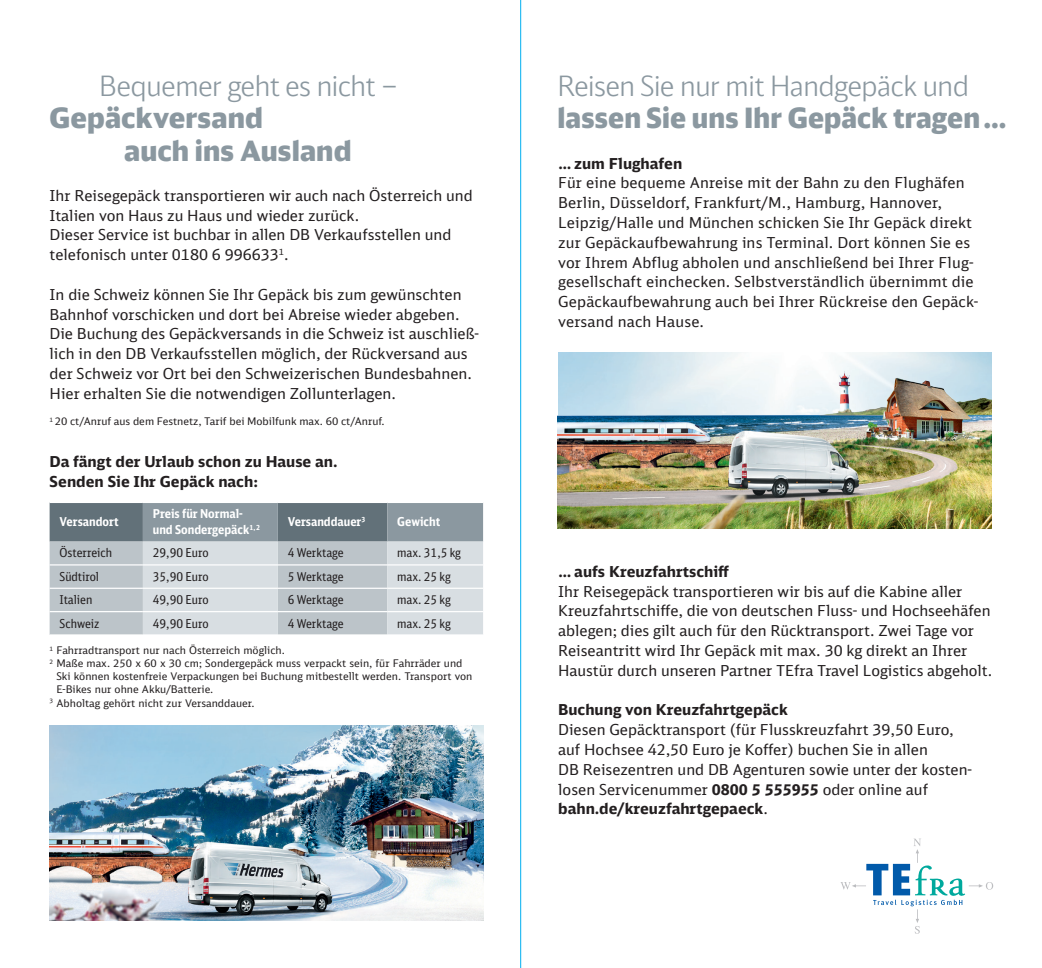
<style>
.page{position:relative;width:1042px;height:968px;background:#fff}
.page>*{position:absolute;margin:0;border:0;box-sizing:border-box;transform-origin:0 0}
.t1{font:900 28px/32.2px "DB Head";letter-spacing:.005em;color:#8b98a0}
.t2{font:300 28px "DB Head";letter-spacing:-.01em;color:#8b98a0}
.t3{font:15.05px/19.8px "DB Sans";color:#231f20}
.t4{font:700 15.05px/19.8px "DB Sans";color:#231f20}
.t5{font:12.25px "DB Sans Cond";color:#231f20}
.t6{font:700 12.25px/15.8px "DB Sans Cond";color:#fff}
.t7{font:10.5px "DB Sans";color:#231f20}
.s1{font-weight:700}
</style>
<div class="page">
<svg style="left:840px;top:838px;width:153px;height:95px"></svg>
<svg style="left:50px;top:503px;width:433px;height:131px;background:#b2bbc1"></svg>
<hr style="left:50px;top:564px;width:93px;height:1px;background:#fff">
<hr style="left:143px;top:564px;width:135px;height:1px;background:#fff">
<hr style="left:278px;top:564px;width:109px;height:1px;background:#fff">
<hr style="left:387px;top:564px;width:96px;height:1px;background:#fff">
<hr style="left:50px;top:587px;width:93px;height:1px;background:#fff">
<hr style="left:143px;top:587px;width:135px;height:1px;background:#fff">
<hr style="left:278px;top:587px;width:109px;height:1px;background:#fff">
<hr style="left:387px;top:587px;width:96px;height:1px;background:#fff">
<hr style="left:50px;top:611px;width:93px;height:1px;background:#fff">
<hr style="left:143px;top:611px;width:135px;height:1px;background:#fff">
<hr style="left:278px;top:611px;width:109px;height:1px;background:#fff">
<hr style="left:387px;top:611px;width:96px;height:1px;background:#fff">
<img style="left:50px;top:725px;width:434px;height:195px">
<img style="left:557px;top:352px;width:435px;height:176px">
<hr style="left:520px;top:0;width:1px;height:967px;background:#00aeef">
<h1 class="t2" style="left:99px;top:69px;width:300px">Bequemer geht es nicht –</h1>
<h1 class="t1" style="left:124px;top:101px;width:229px;text-indent:-74px">Gepäckversand<br>auch ins Ausland</h1>
<p class="t3" style="left:50px;top:185px;width:425px">Ihr Reisegepäck transportieren wir auch nach Österreich und Italien von Haus zu Haus und wieder zurück.<br>Dieser Service ist buchbar in allen DB Verkaufsstellen und telefonisch unter 0180 6 996633<sup>1</sup>.</p>
<p class="t3" style="left:50px;top:284px;width:431px">In die Schweiz können Sie Ihr Gepäck bis zum gewünschten Bahnhof vorschicken und dort bei Abreise wieder abgeben.<br>Die Buchung des Gepäckversands in die Schweiz ist auschließ&shy;lich in den DB Verkaufsstellen möglich, der Rückversand aus der Schweiz vor Ort bei den Schweizerischen Bundesbahnen.<br>Hier erhalten Sie die notwendigen Zollunterlagen.</p>
<p class="t7" style="left:50px;top:414px;width:337px"><sup>1</sup> 20 ct/Anruf aus dem Festnetz, Tarif bei Mobilfunk max. 60 ct/Anruf.</p>
<p class="t4" style="left:50px;top:451px;width:289px">Da fängt der Urlaub schon zu Hause an.<br>Senden Sie Ihr Gepäck nach:</p>
<p class="t6" style="left:60px;top:513px;width:61px">Versandort</p>
<p class="t6" style="left:153px;top:505px;width:109px">Preis für Normal&shy;und Sondergepäck<sup>1,</sup> <sup>2</sup></p>
<p class="t6" style="left:288px;top:513px;width:79px">Versanddauer<sup>3</sup></p>
<p class="t6" style="left:397px;top:513px;width:44px">Gewicht</p>
<p class="t5" style="left:60px;top:545px;width:54px">Österreich</p>
<p class="t5" style="left:153px;top:545px;width:57px">29,90 Euro</p>
<p class="t5" style="left:288px;top:545px;width:57px">4 Werktage</p>
<p class="t5" style="left:397px;top:545px;width:65px">max. 31,5 kg</p>
<p class="t5" style="left:60px;top:568px;width:41px">Südtirol</p>
<p class="t5" style="left:153px;top:568px;width:57px">35,90 Euro</p>
<p class="t5" style="left:288px;top:568px;width:57px">5 Werktage</p>
<p class="t5" style="left:397px;top:568px;width:55px">max. 25 kg</p>
<p class="t5" style="left:60px;top:592px;width:34px">Italien</p>
<p class="t5" style="left:153px;top:592px;width:57px">49,90 Euro</p>
<p class="t5" style="left:288px;top:592px;width:57px">6 Werktage</p>
<p class="t5" style="left:397px;top:592px;width:55px">max. 25 kg</p>
<p class="t5" style="left:60px;top:615px;width:41px">Schweiz</p>
<p class="t5" style="left:153px;top:615px;width:57px">49,90 Euro</p>
<p class="t5" style="left:288px;top:615px;width:57px">4 Werktage</p>
<p class="t5" style="left:397px;top:615px;width:55px">max. 25 kg</p>
<p class="t7" style="left:50px;top:643px;width:237px"><sup>1</sup> Fahrradtransport nur nach Österreich möglich.</p>
<p class="t7" style="left:50px;top:656px;width:414px"><sup>2</sup> Maße max. 250 x 60 x 30 cm; Sondergepäck muss verpackt sein, für Fahrräder und</p>
<p class="t7" style="left:56px;top:669px;width:417px">Ski können kostenfreie Verpackungen bei Buchung mitbestellt werden. Transport von</p>
<p class="t7" style="left:56px;top:683px;width:158px">E-Bikes nur ohne Akku/Batterie.</p>
<p class="t7" style="left:50px;top:696px;width:207px"><sup>3</sup> Abholtag gehört nicht zur Versanddauer.</p>
<h1 class="t2" style="left:557px;top:69px;width:413px">Reisen Sie nur mit Handgepäck und</h1>
<h1 class="t1" style="left:557px;top:101px;width:451px">lassen Sie uns Ihr Gepäck tragen…</h1>
<p class="t4" style="left:558px;top:153px;width:126px">… zum Flughafen</p>
<p class="t3" style="left:558px;top:173px;width:422px">Für eine bequeme Anreise mit der Bahn zu den Flughäfen Berlin, Düsseldorf, Frankfurt/M., Hamburg, Hannover, Leipzig/Halle und München schicken Sie Ihr Gepäck direkt zur Gepäckaufbewahrung ins Terminal. Dort können Sie es vor Ihrem Abflug abholen und anschließend bei Ihrer Flug&shy;gesellschaft einchecken. Selbstverständlich übernimmt die Gepäckaufbewahrung auch bei Ihrer Rückreise den Gepäck&shy;versand nach Hause.</p>
<p class="t4" style="left:558px;top:561px;width:172px">… aufs Kreuzfahrtschiff</p>
<p class="t3" style="left:558px;top:581px;width:436px">Ihr Reisegepäck transportieren wir bis auf die Kabine aller Kreuzfahrtschiffe, die von deutschen Fluss- und Hochseehäfen ablegen; dies gilt auch für den Rücktransport. Zwei Tage vor Reiseantritt wird Ihr Gepäck mit max. 30 kg direkt an Ihrer Haustür durch unseren Partner TEfra Travel Logistics abgeholt.</p>
<p class="t4" style="left:558px;top:699px;width:231px">Buchung von Kreuzfahrtgepäck</p>
<p class="t3" style="left:558px;top:719px;width:415px">Diesen Gepäcktransport (für Flusskreuzfahrt 39,50 Euro, auf Hochsee 42,50 Euro je Koffer) buchen Sie in allen<br>DB Reisezentren und DB Agenturen sowie unter der kosten&shy;losen Servicenummer <span class="s1">0800 5 555955</span> oder online auf <span class="s1">bahn.de/kreuzfahrtgepaeck</span>.</p>
</div>
